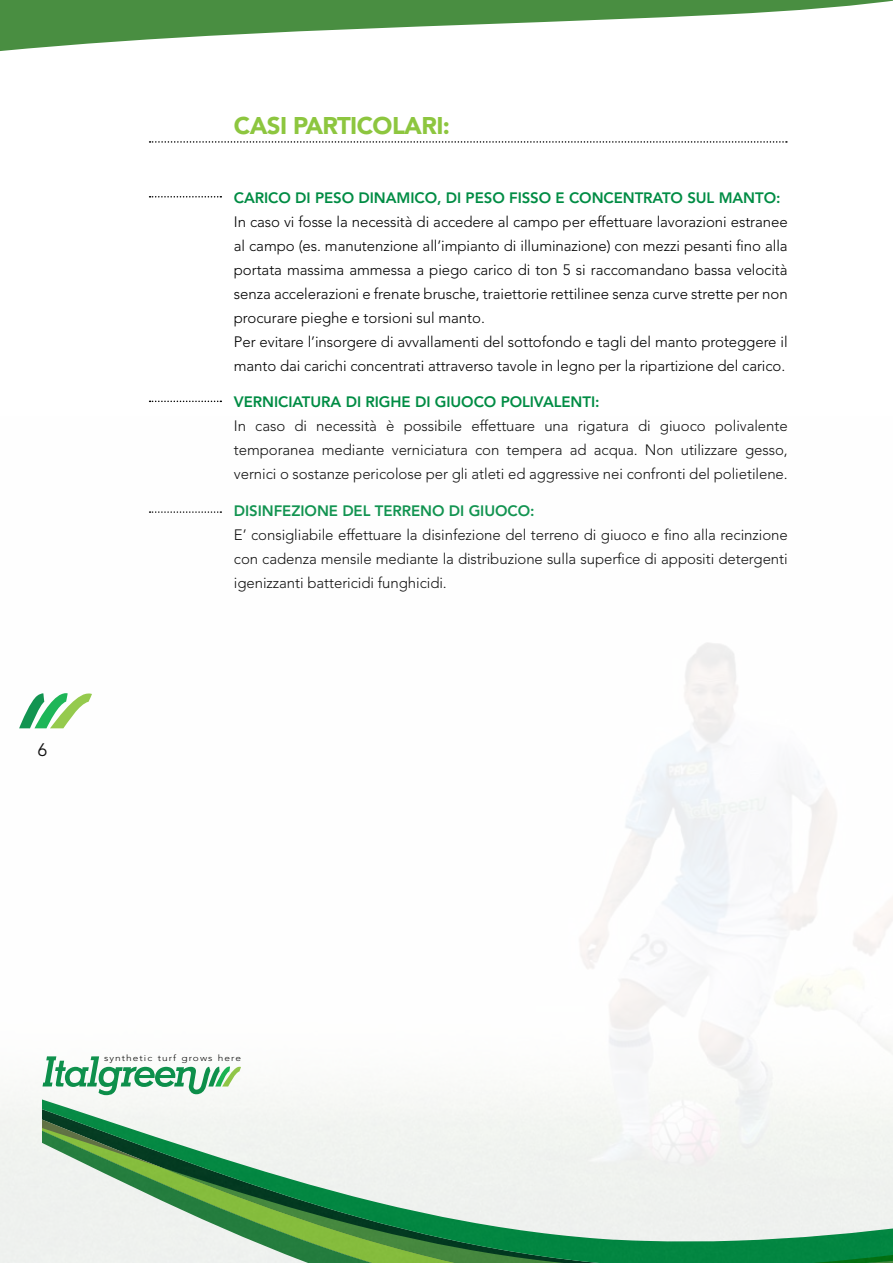
<style>
.page{position:relative;width:893px;height:1263px;background:#fff}
.page>*{position:absolute;margin:0;border:0;box-sizing:border-box;transform-origin:0 0}
.t1{font:900 24px "Avenir";letter-spacing:-.025em;color:#8dc63f}
.t2{font:18px "Avenir";color:#000}
.t3{font:300 15px/24px "Avenir";letter-spacing:-.005em;color:#000;text-align:justify}
.t4{font:800 15px "Avenir";letter-spacing:-.005em;color:#008c44}
.t5{font:300 8.7px "Avenir";letter-spacing:.1em;color:#000;scale:1.16 1}
</style>
<div class="page">
<svg style="left:0;top:0;width:893px;height:51px;fill:#498e41"></svg>
<svg style="left:150px;top:141px;width:637px;height:2px"></svg>
<svg style="left:150px;top:401px;width:71px;height:1px"></svg>
<svg style="left:150px;top:196px;width:71px;height:2px"></svg>
<img style="left:0;top:511px;width:893px;height:752px">
<p class="t2" style="left:38px;top:739px;width:12px">6</p>
<h1 class="t1" style="left:234px;top:111px;width:218px">CASI PARTICOLARI:</h1>
<p class="t4" style="left:234px;top:189px;width:10px">CARI</p>
<p class="t4" style="left:268px;top:189px;width:67px">CO DI PESO</p>
<p class="t4" style="left:359px;top:189px;width:10px">DINAMI</p>
<p class="t4" style="left:414px;top:189px;width:71px">CO, DI PESO</p>
<p class="t4" style="left:509px;top:189px;width:10px">FISSO</p>
<p class="t4" style="left:556px;top:189px;width:69px">E CON CENTRATO</p>
<p class="t4" style="left:687px;top:189px;width:44px">SU L MANTO</p>
<p class="t4" style="left:776px;top:189px;width:6px">:</p>
<p class="t3" style="left:234px;top:209px;width:555px;text-align:left">In caso vi fosse la necessità di accedere al campo per effettuare lavorazioni estranee al campo (es. manutenzione all’impianto di illuminazione) con mezzi pesanti fino alla portata massima ammessa a piego carico di ton 5 si raccomandano bassa velocità senza accelerazioni e frenate brusche, traiettorie rettilinee senza curve strette per non procurare pieghe e torsioni sul manto.<br>Per evitare l’insorgere di avvallamenti del sottofondo e tagli del manto proteggere il manto dai carichi concentrati attraverso tavole in legno per la ripartizione del carico.</p>
<p class="t4" style="left:234px;top:393px;width:10px">VERNI</p>
<p class="t4" style="left:278px;top:393px;width:20px">CIATURA</p>
<p class="t4" style="left:346px;top:393px;width:225px">DI RIGHE DI GIUOCO POLIVALENTI</p>
<p class="t4" style="left:595px;top:393px;width:6px">:</p>
<p class="t3" style="left:234px;top:414px;width:555px">In caso di necessità è possibile effettuare una rigatura di giuoco polivalente temporanea mediante verniciatura con tempera ad acqua. N on utilizzare gesso, vernici o sostanze pericolose per gli atleti ed aggressive nei confronti del polietilene.</p>
<p class="t4" style="left:234px;top:502px;width:21px">DISINFEZIONE</p>
<p class="t4" style="left:342px;top:502px;width:44px">DE L TERRENO</p>
<p class="t4" style="left:449px;top:502px;width:87px">DI GIUOCO:</p>
<p class="t3" style="left:234px;top:523px;width:555px">E’ consigliabile effettuare la disinfezione del terreno di giuoco e fino alla recinzione con cadenza mensile mediante la distribuzione sulla superfice di appositi detergenti igenizzanti battericidi funghicidi.</p>
<p class="t5" style="left:104px;top:1053px;width:119px">synthetic turf grows here</p>
</div>
